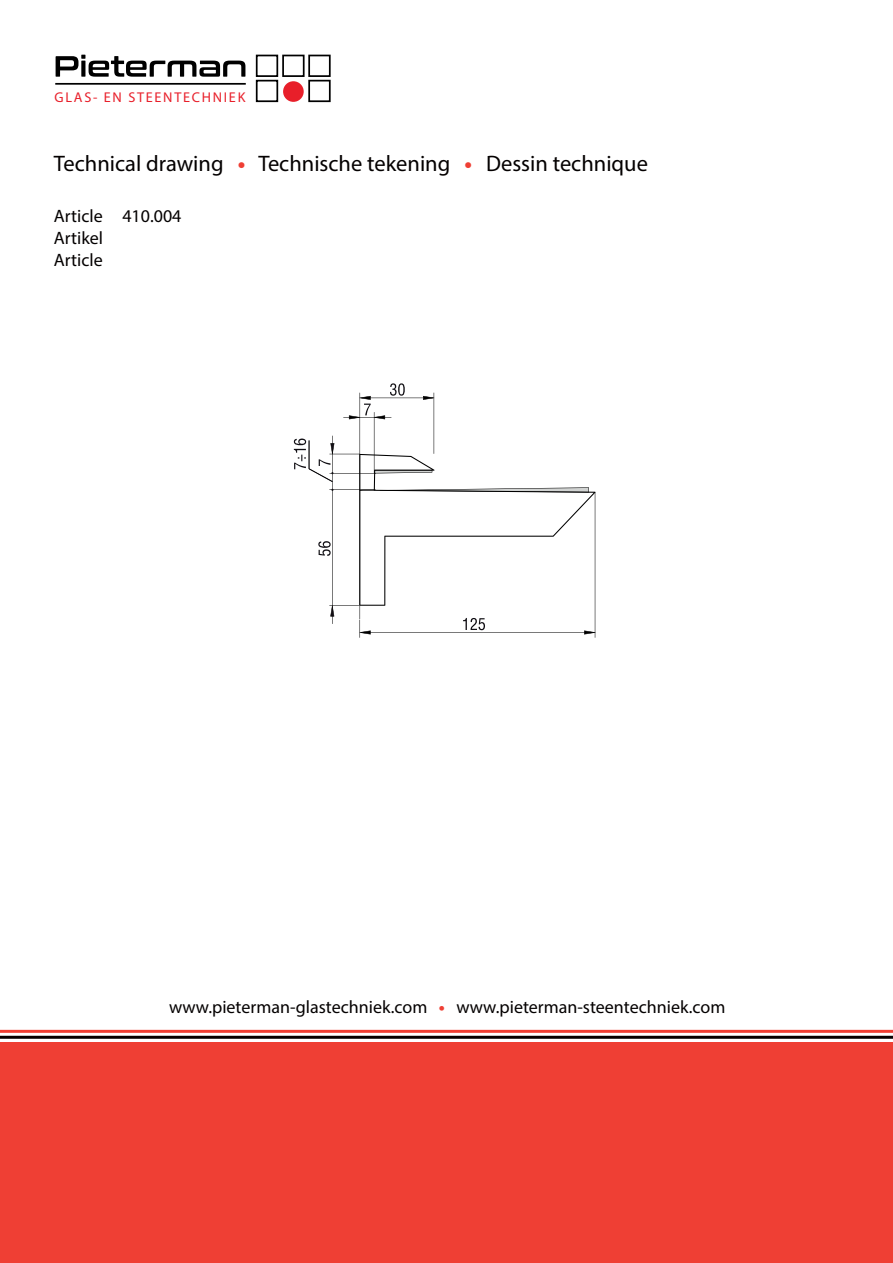
<style>
.page{position:relative;width:893px;height:1263px;background:#fff}
.page>*{position:absolute;margin:0;border:0;box-sizing:border-box;transform-origin:0 0}
.t1{font:22.5px "Myriad Pro";color:#040000}
.t2{font:18px/21.6px "Myriad Pro";color:#040000;text-align:justify}
.t3{font:14.25px "Myriad Pro";letter-spacing:.12em;color:#e81f2a}
.s1{font-weight:700;color:#ef3f34}
</style>
<div class="page">
<div style="left:0;top:1042px;width:893px;height:221px;background:#ef3f34"></div>
<hr style="left:0;top:1036px;width:893px;height:3px;background:#040000">
<hr style="left:0;top:1030px;width:893px;height:3px;background:#ef3f34">
<svg style="left:55px;top:54px;width:276px;height:49px"></svg>
<div style="left:283px;top:81px;width:21px;height:21px;background:#e81f2a;border-radius:50%"></div>
<svg style="left:294px;top:383px;width:302px;height:255px"></svg>
<p class="t3" style="left:55px;top:92px;width:192px">GLAS- EN STEENTECHNIEK</p>
<p class="t1" style="left:54px;top:155px;width:595px">Technical drawing <span class="s1">•</span> Technische tekening <span class="s1">•</span> Dessin technique</p>
<p class="t2" style="left:54px;top:207px;width:51px">Article Artikel Article</p>
<p class="t2" style="left:122px;top:207px;width:61px">410.004</p>
<p class="t2" style="left:169px;top:998px;width:558px">www.pieterman-glastechniek.com <span class="s1">•</span> www.pieterman-steentechniek.com</p>
</div>
